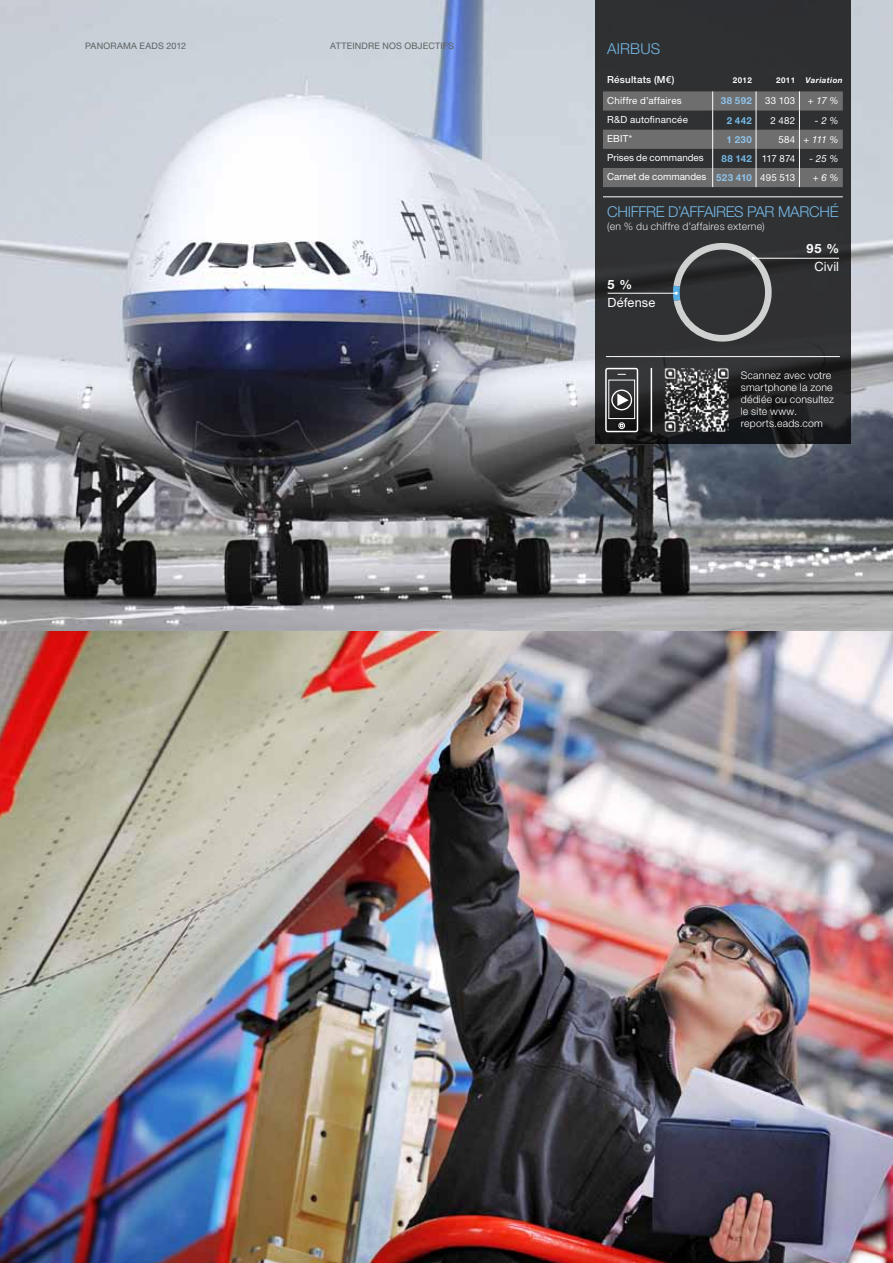
<style>
.page{position:relative;width:893px;height:1263px;background:#fff}
.page>*{position:absolute;margin:0;border:0;box-sizing:border-box;transform-origin:0 0}
.t1{font:300 15px "Helvetica Neue LT Pro";letter-spacing:-.02em;color:#75b8e6}
.t2{font:12.75px "Helvetica Neue LT Pro";letter-spacing:.01em;color:#fff}
.t3{font:700 12.75px "Helvetica Neue LT Pro";color:#fff}
.t4{font:300 10.5px/12px "Helvetica Neue LT Pro";letter-spacing:.02em;color:#fff}
.t5{font:300 10.5px "Helvetica Neue LT Pro";letter-spacing:.02em;color:#e1e2e3}
.t6{font:9.75px "Helvetica Neue LT Pro";letter-spacing:.005em;color:#fff}
.t7{font:italic 9.75px "Helvetica Neue LT Pro";letter-spacing:-.065em;color:#fff}
.t8{font:500 9.75px "Helvetica Neue LT Pro";letter-spacing:.02em;color:#fff}
.t9{font:700 9.75px "Helvetica Neue LT Pro";letter-spacing:.04em;color:#8fc3eb}
.t10{font:700 9.75px "Helvetica Neue LT Pro";color:#75b8e6}
.t11{font:9px "Helvetica Neue LT Pro";letter-spacing:.02em;color:#5e6161}
.t12{font:300 9px "Helvetica Neue LT Pro";letter-spacing:.025em;color:#5e6161}
.t13{font:italic 700 7.95px "Helvetica Neue LT Pro";letter-spacing:.05em;color:#fff}
.t14{font:700 7.95px "Helvetica Neue LT Pro";letter-spacing:.05em;color:#fff}
.s1{font-style:normal}
.s2{font-weight:700;color:#75b8e6}
.s3{font-weight:700;color:#8fc3eb}
</style>
<div class="page">
<img style="left:0;top:0;width:893px;height:1263px">
<svg style="left:595px;top:0;width:255px;height:444px;background:#2c2d2f"></svg>
<img style="left:663px;top:366px;width:67px;height:67px">
<hr style="left:651px;top:368px;width:1px;height:64px;background:#fff">
<div style="left:605px;top:368px;width:33px;height:64px;border:2px solid #fff;border-radius:2px"></div>
<div style="left:608px;top:380px;width:27px;height:39px;border:1px solid #fff"></div>
<div style="left:618px;top:422px;width:7px;height:7px;border:1px solid #fff;border-radius:50%"></div>
<div style="left:611px;top:389px;width:21px;height:21px;border:1px solid #fff;border-radius:50%"></div>
<svg style="left:617px;top:393px;width:12px;height:13px"></svg>
<hr style="left:603px;top:196px;width:240px;height:1px;background:#fff">
<hr style="left:606px;top:356px;width:234px;height:1px;background:#fff">
<hr style="left:608px;top:293px;width:68px;height:1px;background:#fff">
<hr style="left:753px;top:258px;width:86px;height:1px;background:#fff">
<svg style="left:673px;top:240px;width:102px;height:105px;background:#4a4c4e"></svg>
<svg style="left:603px;top:91px;width:240px;height:96px;background:#555656"></svg>
<p class="t12" style="left:85px;top:40px;width:100px">PANORAMA EADS 2012</p>
<p class="t11" style="left:330px;top:40px;width:125px">ATTEINDRE NOS OBJECTIFS</p>
<h1 class="t1" style="left:607px;top:39px;width:10px">airbus</h1>
<p class="t8" style="left:607px;top:74px;width:69px">Résultats (M€)</p>
<p class="t14" style="left:733px;top:75px;width:20px">2012</p>
<p class="t14" style="left:776px;top:75px;width:20px">2011</p>
<p class="t13" style="left:805px;top:75px;width:39px">Variation</p>
<p class="t6" style="left:607px;top:94px;width:76px">Chiffre d’affaires</p>
<p class="t9" style="left:721px;top:95px;width:32px">38 592</p>
<p class="t6" style="left:765px;top:95px;width:31px">33 103</p>
<p class="t7" style="left:808px;top:95px;width:32px">+ 17 %</p>
<p class="t6" style="left:607px;top:113px;width:82px">R&amp;D autofinancée</p>
<p class="t10" style="left:727px;top:114px;width:27px">2 442</p>
<p class="t6" style="left:770px;top:114px;width:26px">2 482</p>
<p class="t7" style="left:815px;top:114px;width:25px">- 2 %</p>
<p class="t6" style="left:607px;top:132px;width:27px">EBIT*</p>
<p class="t9" style="left:727px;top:133px;width:27px">1 230</p>
<p class="t7" style="left:778px;top:133px;width:62px"><span class="s1">584</span> + 111 %</p>
<p class="t6" style="left:607px;top:152px;width:98px">Prises de commandes</p>
<p class="t6" style="left:721px;top:152px;width:75px"><span class="s2">88 142</span> 117 874</p>
<p class="t7" style="left:809px;top:153px;width:31px">- 25 %</p>
<p class="t6" style="left:607px;top:171px;width:189px">Carnet de commandes <span class="s3">523 410</span> 495 513</p>
<p class="t7" style="left:813px;top:172px;width:27px">+ 6 %</p>
<h1 class="t1" style="left:607px;top:202px;width:233px">CHIFFRE D’AFFAIRES PAR MARCHÉ</h1>
<p class="t5" style="left:607px;top:220px;width:159px">(en % du chiffre d’affaires externe)</p>
<h2 class="t3" style="left:608px;top:276px;width:26px">5 %</h2>
<h2 class="t2" style="left:608px;top:294px;width:49px">Défense</h2>
<h2 class="t3" style="left:806px;top:241px;width:34px">95 %</h2>
<h2 class="t2" style="left:815px;top:258px;width:26px">Civil</h2>
<p class="t4" style="left:741px;top:369px;width:95px">Scannez avec votre smartphone la zone dédiée ou consultez le site www. reports.eads.com</p>
</div>
